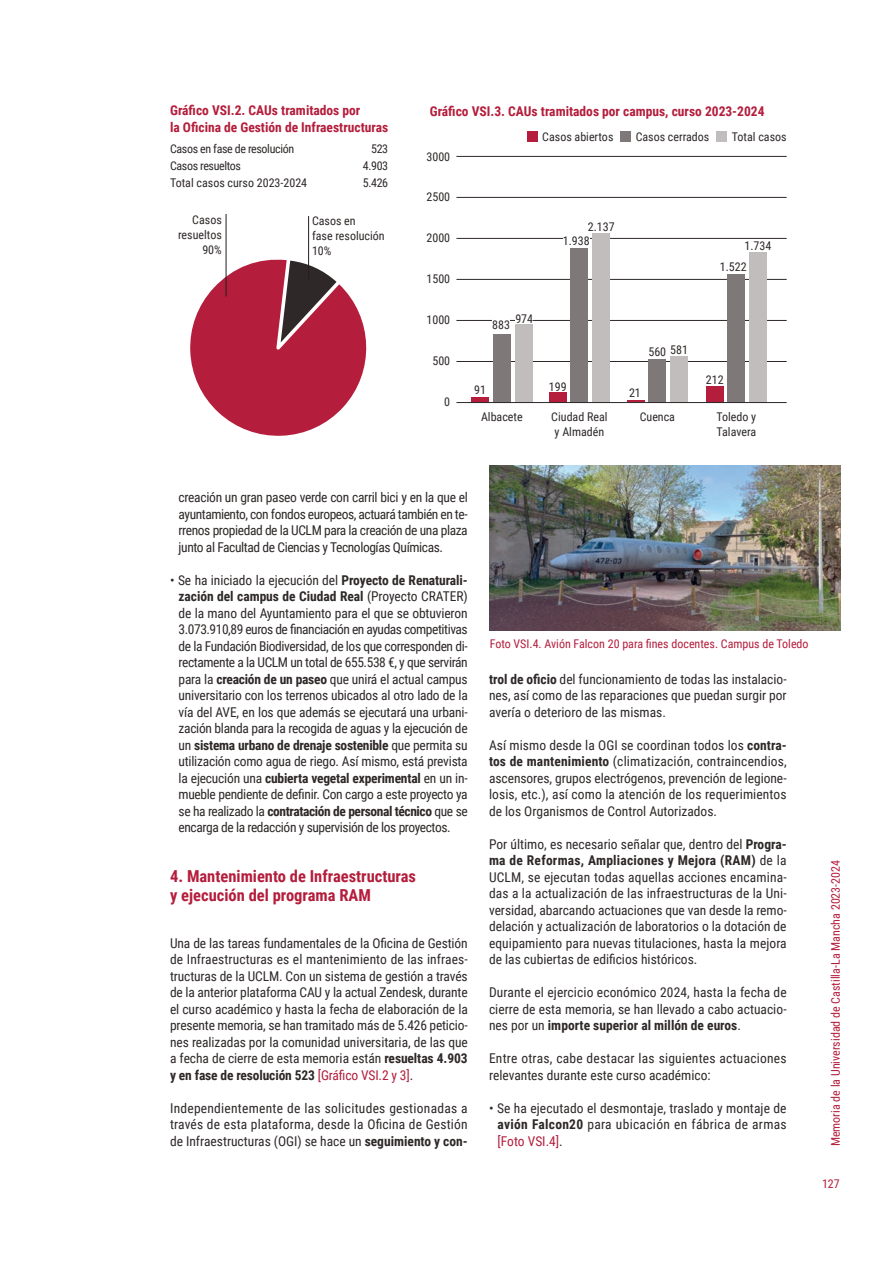
<style>
.page{position:relative;width:893px;height:1263px;background:#fff}
.page>*{position:absolute;margin:0;border:0;box-sizing:border-box;transform-origin:0 0}
.txt_corrido{font:700 16.5px "Roboto Condensed";color:#b41d3b}
.txt_corrido-2{font:13.5px/16.5px "Roboto Condensed";color:#2e2828;text-align:justify}
.txt_corrido-3{font:700 13.5px "Roboto Condensed";color:#b41d3b}
.txt_corrido-4{font:12px "Roboto Condensed";color:#2e2828}
.txt_corrido-5{font:12px "Roboto Condensed";color:#b41d3b}
.txt_corrido-6{font:12px "Roboto Condensed";letter-spacing:-.03em;color:#2e2828}
.s1{font-weight:700}
.s2{color:#b41d3b}
</style>
<div class="page">
<svg style="left:190px;top:257px;width:177px;height:179px"></svg>
<hr style="left:456px;top:361px;width:331px;height:1px;background:#2e2828">
<hr style="left:456px;top:320px;width:331px;height:1px;background:#2e2828">
<hr style="left:456px;top:279px;width:331px;height:1px;background:#2e2828">
<hr style="left:456px;top:238px;width:331px;height:1px;background:#2e2828">
<hr style="left:456px;top:197px;width:331px;height:1px;background:#2e2828">
<hr style="left:456px;top:156px;width:331px;height:1px;background:#2e2828">
<hr style="left:308px;top:216px;width:1px;height:65px;background:#231f20">
<hr style="left:226px;top:214px;width:1px;height:82px;background:#231f20">
<div style="left:471px;top:397px;width:18px;height:6px;background:#b41d3b"></div>
<div style="left:549px;top:393px;width:18px;height:10px;background:#b41d3b"></div>
<svg style="left:627px;top:400px;width:17px;height:2px"></svg>
<div style="left:706px;top:386px;width:18px;height:17px;background:#b41d3b"></div>
<div style="left:493px;top:334px;width:18px;height:69px;background:#7f7878"></div>
<div style="left:570px;top:248px;width:18px;height:155px;background:#7f7878"></div>
<div style="left:648px;top:359px;width:18px;height:44px;background:#7f7878"></div>
<div style="left:727px;top:274px;width:18px;height:129px;background:#7f7878"></div>
<div style="left:515px;top:324px;width:17px;height:79px;background:#c1bdbd"></div>
<div style="left:592px;top:233px;width:18px;height:170px;background:#c1bdbd"></div>
<div style="left:670px;top:356px;width:18px;height:47px;background:#c1bdbd"></div>
<div style="left:749px;top:252px;width:18px;height:151px;background:#c1bdbd"></div>
<div style="left:527px;top:132px;width:10px;height:10px;background:#b41d3b"></div>
<div style="left:717px;top:132px;width:10px;height:10px;background:#c1bdbd"></div>
<div style="left:621px;top:132px;width:10px;height:10px;background:#7f7878"></div>
<div style="left:492px;top:320px;width:18px;height:9px;background:#fff"></div>
<div style="left:515px;top:314px;width:18px;height:9px;background:#fff"></div>
<div style="left:563px;top:236px;width:27px;height:9px;background:#fff"></div>
<hr style="left:456px;top:402px;width:331px;height:1px;background:#2e2828">
<img style="left:490px;top:465px;width:350px;height:166px">
<p class="txt_corrido-3" style="left:170px;top:101px;width:192px">Gráfico VSI.2. CAUs tramitados por</p>
<p class="txt_corrido-3" style="left:170px;top:117px;width:220px">la Oficina de Gestión de Infraestructuras</p>
<p class="txt_corrido-6" style="left:170px;top:140px;width:126px">Casos en fase de resolución</p>
<p class="txt_corrido-4" style="left:371px;top:140px;width:19px">523</p>
<p class="txt_corrido-6" style="left:170px;top:157px;width:72px">Casos resueltos</p>
<p class="txt_corrido-4" style="left:363px;top:157px;width:27px">4.903</p>
<p class="txt_corrido-4" style="left:170px;top:174px;width:139px">Total casos curso 2023-2024</p>
<p class="txt_corrido-4" style="left:363px;top:174px;width:27px">5.426</p>
<p class="txt_corrido-4" style="left:192px;top:212px;width:31px">Casos</p>
<p class="txt_corrido-4" style="left:178px;top:227px;width:45px">resueltos</p>
<p class="txt_corrido-4" style="left:202px;top:242px;width:21px">90%</p>
<p class="txt_corrido-4" style="left:312px;top:212px;width:45px">Casos en</p>
<p class="txt_corrido-4" style="left:312px;top:227px;width:74px">fase resolución</p>
<p class="txt_corrido-4" style="left:312px;top:242px;width:21px">10%</p>
<p class="txt_corrido-3" style="left:430px;top:102px;width:336px">Gráfico VSI.3. CAUs tramitados por campus, curso 2023-2024</p>
<p class="txt_corrido-4" style="left:426px;top:148px;width:25px">3000</p>
<p class="txt_corrido-4" style="left:426px;top:189px;width:25px">2500</p>
<p class="txt_corrido-4" style="left:426px;top:230px;width:25px">2000</p>
<p class="txt_corrido-4" style="left:426px;top:271px;width:25px">1500</p>
<p class="txt_corrido-4" style="left:426px;top:312px;width:25px">1000</p>
<p class="txt_corrido-4" style="left:432px;top:353px;width:19px">500</p>
<p class="txt_corrido-4" style="left:444px;top:394px;width:7px">0</p>
<p class="txt_corrido-4" style="left:542px;top:128px;width:73px">Casos abiertos</p>
<p class="txt_corrido-4" style="left:636px;top:128px;width:75px">Casos cerrados</p>
<p class="txt_corrido-4" style="left:732px;top:128px;width:56px">Total casos</p>
<p class="txt_corrido-4" style="left:588px;top:218px;width:28px">2.137</p>
<p class="txt_corrido-4" style="left:563px;top:233px;width:28px">1.938</p>
<p class="txt_corrido-4" style="left:515px;top:310px;width:19px">974</p>
<p class="txt_corrido-4" style="left:492px;top:316px;width:19px">883</p>
<p class="txt_corrido-4" style="left:474px;top:382px;width:13px">91</p>
<p class="txt_corrido-4" style="left:549px;top:378px;width:19px">199</p>
<p class="txt_corrido-4" style="left:481px;top:409px;width:43px">Albacete</p>
<p class="txt_corrido-4" style="left:551px;top:409px;width:58px">Ciudad Real</p>
<p class="txt_corrido-4" style="left:555px;top:424px;width:51px">y Almadén</p>
<p class="txt_corrido-4" style="left:648px;top:344px;width:19px">560</p>
<p class="txt_corrido-4" style="left:670px;top:341px;width:19px">581</p>
<p class="txt_corrido-4" style="left:629px;top:385px;width:13px">21</p>
<p class="txt_corrido-4" style="left:640px;top:409px;width:37px">Cuenca</p>
<p class="txt_corrido-4" style="left:744px;top:237px;width:28px">1.734</p>
<p class="txt_corrido-4" style="left:720px;top:259px;width:28px">1.522</p>
<p class="txt_corrido-4" style="left:706px;top:371px;width:19px">212</p>
<p class="txt_corrido-4" style="left:716px;top:409px;width:41px">Toledo y</p>
<p class="txt_corrido-4" style="left:717px;top:424px;width:41px">Talavera</p>
<p class="txt_corrido-2" style="left:179px;top:489px;width:291px">creación un gran paseo verde con carril bici y en la que el ayuntamiento, con fondos europeos, actuará también en te&shy;rrenos propiedad de la UCLM para la creación de una plaza junto al Facultad de Ciencias y Tecnologías Químicas.</p>
<p class="txt_corrido-2" style="left:179px;top:571px;width:291px;text-indent:-9px">• Se ha iniciado la ejecución del <span class="s1">Proyecto de Renaturali&shy;zación del campus de Ciudad Real</span> (Proyecto CRATER) de la mano del Ayuntamiento para el que se obtuvieron 3.073.910,89 euros de financiación en ayudas competitivas de la Fundación Biodiversidad, de los que corresponden di&shy;rectamente a la UCLM un total de 655.538 €, y que servirán para la <span class="s1">creación de un paseo</span> que unirá el actual campus universitario con los terrenos ubicados al otro lado de la vía del AVE, en los que además se ejecutará una urbani&shy;zación blanda para la recogida de aguas y la ejecución de un <span class="s1">sistema urbano de drenaje sostenible</span> que permita su utilización como agua de riego. Así mismo, está prevista la ejecución una <span class="s1">cubierta vegetal experimental</span> en un in&shy;mueble pendiente de definir. Con cargo a este proyecto ya se ha realizado la <span class="s1">contratación de personal técnico</span> que se encarga de la redacción y supervisión de los proyectos.</p>
<p class="txt_corrido" style="left:170px;top:864px;width:248px">4. Mantenimiento de Infraestructuras</p>
<p class="txt_corrido" style="left:170px;top:884px;width:202px">y ejecución del programa RAM</p>
<p class="txt_corrido-2" style="left:170px;top:934px;width:299px">Una de las tareas fundamentales de la Oficina de Gestión de Infraestructuras es el mantenimiento de las infraes&shy;tructuras de la UCLM. Con un sistema de gestión a través de la anterior plataforma CAU y la actual Zendesk, durante el curso académico y hasta la fecha de elaboración de la presente memoria, se han tramitado más de 5.426 peticio&shy;nes realizadas por la comunidad universitaria, de las que a fecha de cierre de esta memoria están <span class="s1">resueltas 4.903 y en fase de resolución 523</span> <span class="s2">[Gráfico VSI.2 y 3]</span>.</p>
<p class="txt_corrido-2" style="left:170px;top:1099px;width:299px">Independientemente de las solicitudes gestionadas a través de esta plataforma, desde la Oficina de Gestión de Infraestructuras (OGI) se hace un <span class="s1">seguimiento y con-</span></p>
<p class="txt_corrido-5" style="left:490px;top:636px;width:320px">Foto VSI.4. Avión Falcon 20 para fines docentes. Campus de Toledo</p>
<p class="txt_corrido-2" style="left:489px;top:670px;width:299px"><span class="s1">trol de oficio</span> del funcionamiento de todas las instalacio&shy;nes, así como de las reparaciones que puedan surgir por avería o deterioro de las mismas.</p>
<p class="txt_corrido-2" style="left:489px;top:736px;width:299px">Así mismo desde la OGI se coordinan todos los <span class="s1">contra&shy;tos de mantenimiento</span> (climatización, contraincendios, ascensores, grupos electrógenos, prevención de legione&shy;losis, etc.), así como la atención de los requerimientos de los Organismos de Control Autorizados.</p>
<p class="txt_corrido-2" style="left:489px;top:835px;width:299px">Por último, es necesario señalar que, dentro del <span class="s1">Progra&shy;ma de Reformas, Ampliaciones y Mejora (RAM)</span> de la UCLM, se ejecutan todas aquellas acciones encamina&shy;das a la actualización de las infraestructuras de la Uni&shy;versidad, abarcando actuaciones que van desde la remo&shy;delación y actualización de laboratorios o la dotación de equipamiento para nuevas titulaciones, hasta la mejora de las cubiertas de edificios históricos.</p>
<p class="txt_corrido-2" style="left:489px;top:984px;width:299px">Durante el ejercicio económico 2024, hasta la fecha de cierre de esta memoria, se han llevado a cabo actuacio&shy;nes por un <span class="s1">importe superior al millón de euros</span>.</p>
<p class="txt_corrido-2" style="left:489px;top:1050px;width:299px">Entre otras, cabe destacar las siguientes actuaciones relevantes durante este curso académico:</p>
<p class="txt_corrido-2" style="left:497px;top:1099px;width:291px;text-indent:-9px">• Se ha ejecutado el desmontaje, traslado y montaje de <span class="s1">avión Falcon20</span> para ubicación en fábrica de armas <span class="s2">[Foto VSI.4]</span>.</p>
<p class="txt_corrido-5" style="left:827px;top:1146px;width:288px;rotate:-90deg">Memoria de la Universidad de Castilla-La Mancha 2023-2024</p>
<p class="txt_corrido-5" style="left:822px;top:1175px;width:19px">127</p>
</div>
